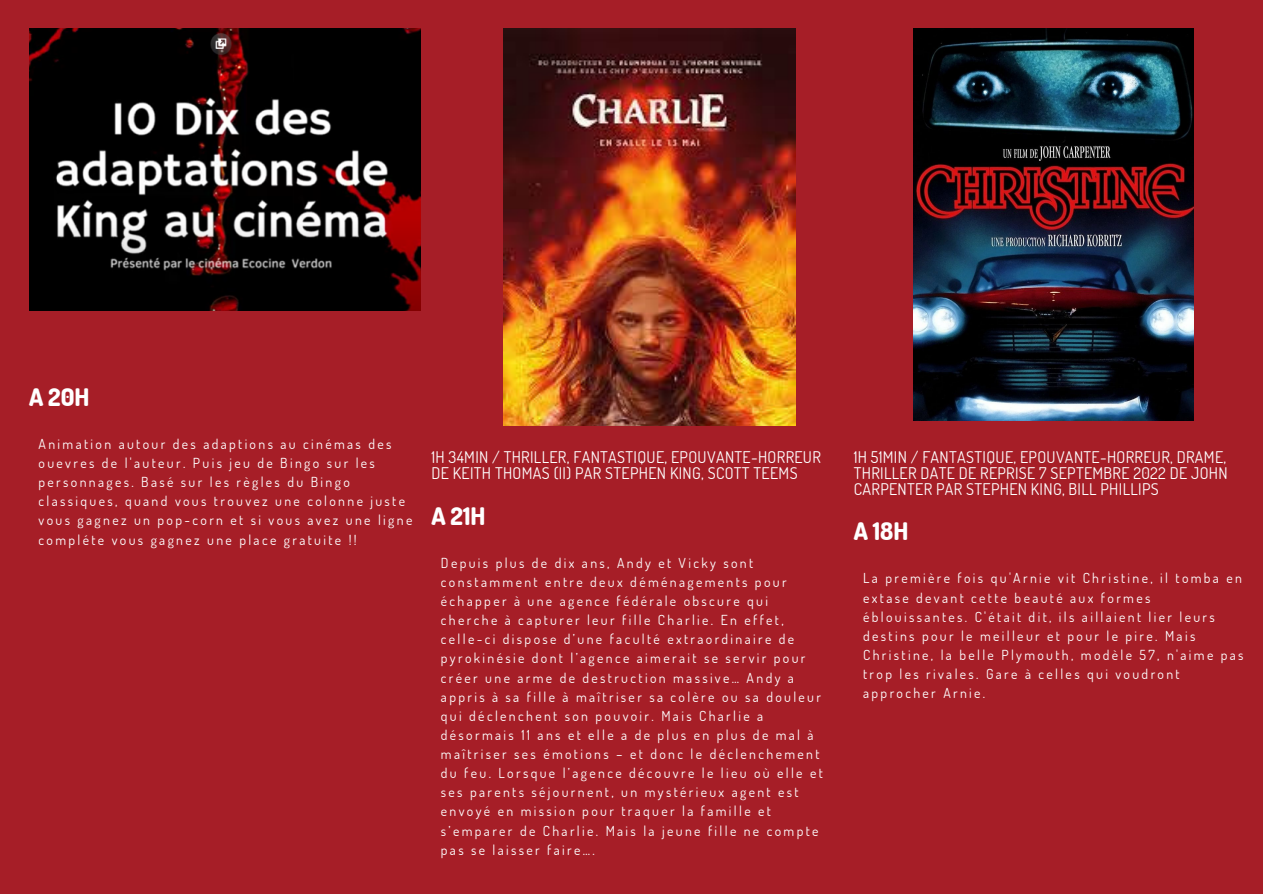
<style>
.page{position:relative;width:1263px;height:894px;background:#fff}
.page>*{position:absolute;margin:0;border:0;box-sizing:border-box;transform-origin:0 0}
.t1{font:800 24.15px "Dosis";color:#fff}
.t2{font:16.05px/15.8px "Dosis";letter-spacing:.02em;color:#fff}
.t3{font:13.8px/19px "Dosis";letter-spacing:.17em;color:#fff}
</style>
<div class="page">
<div style="left:0;top:0;width:1263px;height:893px;background:#a61e27"></div>
<img style="left:913px;top:28px;width:280px;height:392px">
<img style="left:503px;top:28px;width:293px;height:397px">
<img style="left:29px;top:28px;width:392px;height:283px">
<h1 class="t1" style="left:29px;top:380px;width:62px">A 20H</h1>
<p class="t3" style="left:39px;top:433px;width:375px">Animation autour des adaptions au cinémas des ouevres de l'auteur. Puis jeu de Bingo sur les personnages. Basé sur les règles du Bingo classiques, quand vous trouvez une colonne juste vous gagnez un pop-corn et si vous avez une ligne compléte vous gagnez une place gratuite !!</p>
<p class="t2" style="left:431px;top:448px;width:391px">1H 34MIN / THRILLER, FANTASTIQUE, EPOUVANTE-HORREUR<br>DE KEITH THOMAS (II) PAR STEPHEN KING, SCOTT TEEMS</p>
<h1 class="t1" style="left:431px;top:499px;width:56px">A 21H</h1>
<p class="t3" style="left:441px;top:552px;width:383px">Depuis plus de dix ans, Andy et Vicky sont constamment entre deux déménagements pour échapper à une agence fédérale obscure qui cherche à capturer leur fille Charlie. En effet, celle-ci dispose d’une faculté extraordinaire de pyrokinésie dont l’agence aimerait se servir pour créer une arme de destruction massive… Andy a appris à sa fille à maîtriser sa colère ou sa douleur qui déclenchent son pouvoir. Mais Charlie a désormais 11 ans et elle a de plus en plus de mal à maîtriser ses émotions – et donc le déclenchement du feu. Lorsque l’agence découvre le lieu où elle et ses parents séjournent, un mystérieux agent est envoyé en mission pour traquer la famille et s’emparer de Charlie. Mais la jeune fille ne compte pas se laisser faire….</p>
<p class="t2" style="left:854px;top:448px;width:375px;text-align:justify">1H 51MIN / FANTASTIQUE, EPOUVANTE-HORREUR, DRAME, THRILLER DATE DE REPRISE 7 SEPTEMBRE 2022 DE JOHN CARPENTER PAR STEPHEN KING, BILL PHILLIPS</p>
<h1 class="t1" style="left:854px;top:515px;width:56px">A 18H</h1>
<p class="t3" style="left:863px;top:568px;width:382px">La première fois qu'Arnie vit Christine, il tomba en extase devant cette beauté aux formes éblouissantes. C'était dit, ils aillaient lier leurs destins pour le meilleur et pour le pire. Mais Christine, la belle Plymouth, modèle 57, n'aime pas trop les rivales. Gare à celles qui voudront approcher Arnie.</p>
</div>
